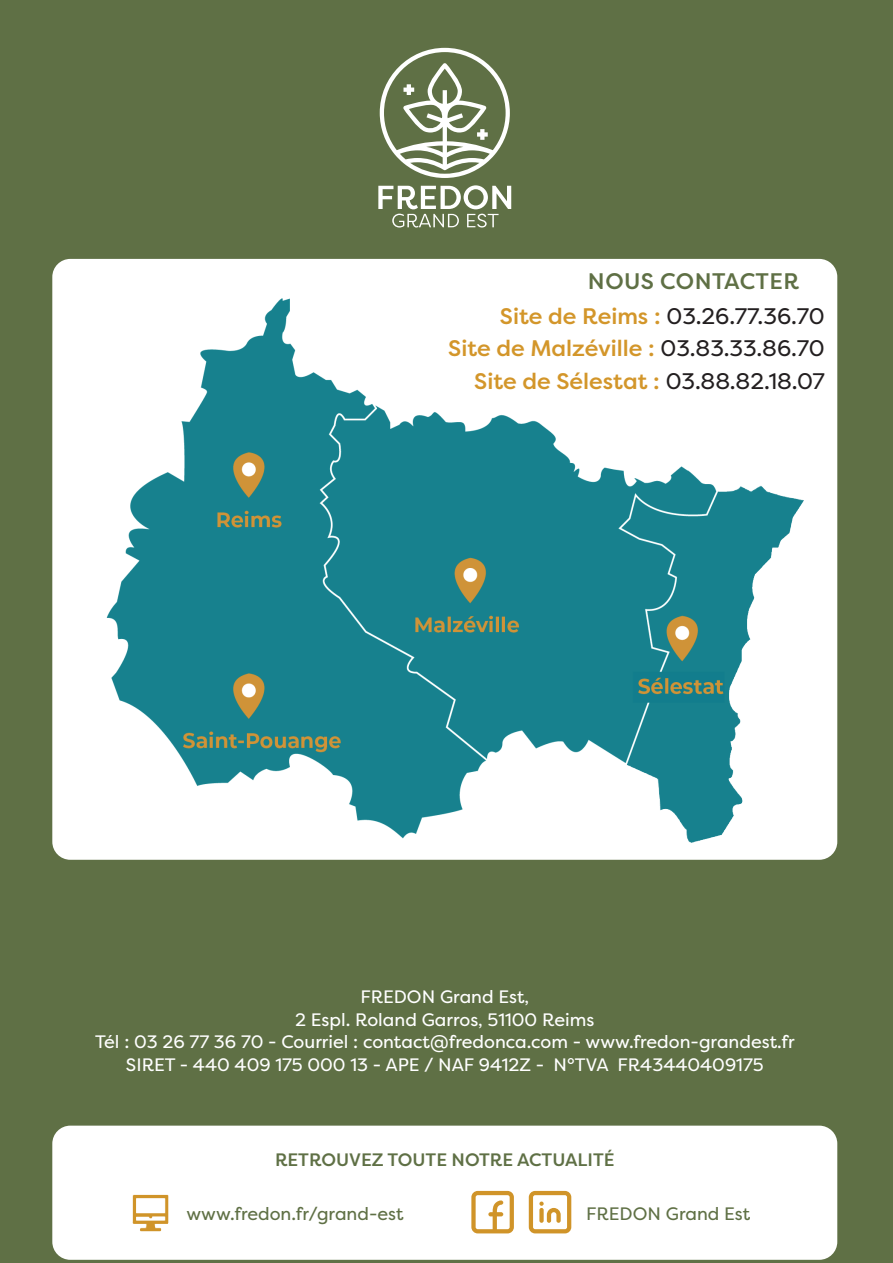
<style>
.page{position:relative;width:893px;height:1263px;background:#5f7045}
.page>*{position:absolute;margin:0;border:0;box-sizing:border-box;transform-origin:0 0}
.t1{font:500 22.5px/32.5px "Filson Pro";color:#d3962a;text-align:right}
.t2{font:22.5px/34.8px "Filson Pro";color:#231f20}
.t3{font:18px/22.5px "Filson Pro";color:#fff;text-align:center}
.t4{font:18px "Filson Pro";color:#5f7045}
.t5{font:500 18px "Filson Pro";color:#5f7045}
.s1{font-weight:500;color:#5f7045}
.s2{font-weight:500;color:#d3962a}
.s3{font-weight:400;color:#231f20}
</style>
<div class="page">
<svg style="left:380px;top:48px;width:130px;height:130px"></svg>
<svg style="left:378px;top:185px;width:133px;height:43px"></svg>
<div style="left:52px;top:1125px;width:785px;height:135px;background:#fff;border-radius:18px"></div>
<svg style="left:529px;top:1191px;width:42px;height:42px"></svg>
<svg style="left:471px;top:1191px;width:43px;height:42px"></svg>
<img style="left:132px;top:1194px;width:37px;height:38px">
<div style="left:52px;top:259px;width:785px;height:601px;background:#fff;border-radius:18px"></div>
<img style="left:106px;top:298px;width:698px;height:544px">
<p class="t2" style="left:500px;top:263px;width:326px;text-indent:88px"><span class="s1">NOUS CONTACTER<br></span><span class="s2">Site de Reims :</span> 03.26.77.36.70</p>
<p class="t1" style="left:448px;top:331px;width:378px">Site de Malzéville : <span class="s3">03.83.33.86.70<br></span>Site de Sélestat : <span class="s3">03.88.82.18.07</span></p>
<p class="t3" style="left:95px;top:985px;width:701px">FREDON Grand Est,<br>2 Espl. Roland Garros, 51100 Reims<br>Tél : 03 26 77 36 70 - Courriel : contact@fredonca.com - www.fredon-grandest.fr SIRET - 440 409 175 000 13 - APE / NAF 9412Z - N°TVA FR43440409175</p>
<p class="t5" style="left:275px;top:1147px;width:341px">RETROUVEZ TOUTE NOTRE ACTUALITÉ</p>
<p class="t4" style="left:186px;top:1201px;width:219px">www.fredon.fr/grand-est</p>
<p class="t4" style="left:586px;top:1201px;width:166px">FREDON Grand Est</p>
</div>
